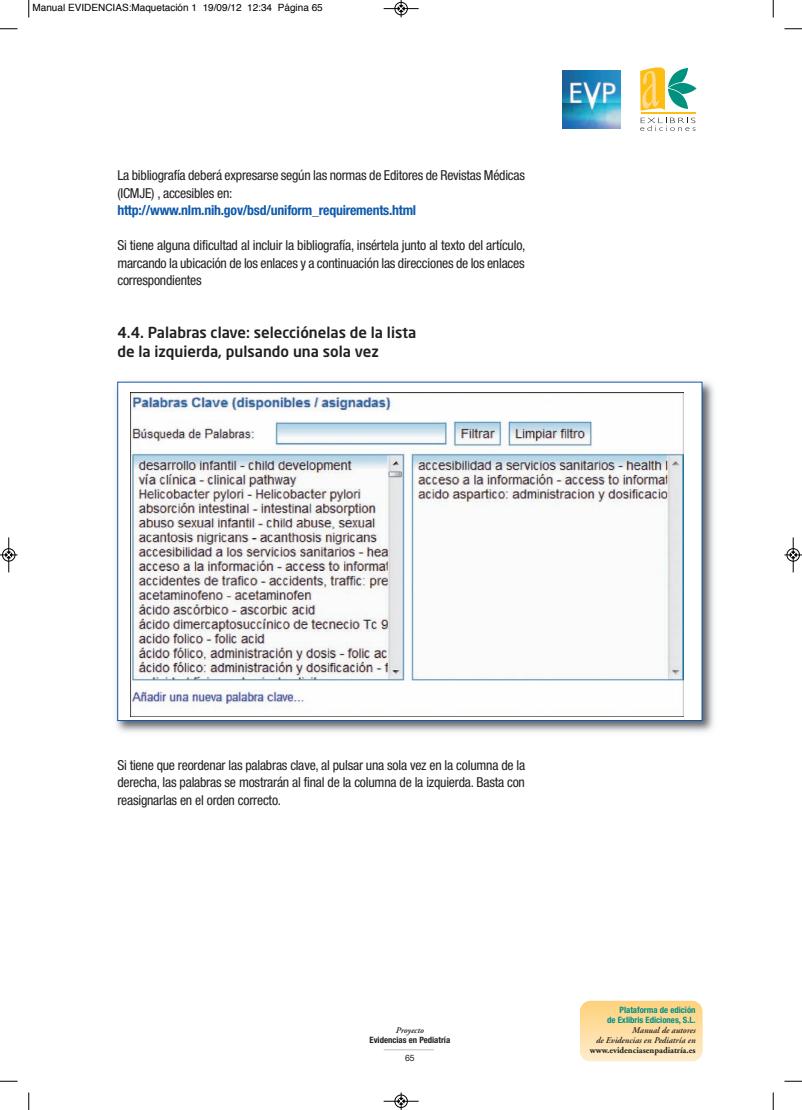
<style>
.page{position:relative;width:802px;height:1110px;background:#fff}
.page>*{position:absolute;margin:0;border:0;box-sizing:border-box;transform-origin:0 0}
.t1{font:500 15px/18px "Neo Sans Std";color:#231f20}
.t2{font:condensed 13.75px/17.5px "Helvetica Neue";letter-spacing:-.015em;color:#231f20;text-align:justify}
.t3{font:700 condensed 13.75px "Helvetica Neue";letter-spacing:-.015em;color:#105aaa}
.t4{font:10px "Helvetica";color:#000}
.t5{font:italic 600 8.75px/10px "Adobe Garamond";color:#231f20;text-align:right}
.t6{font:700 condensed 8.75px/10px "Helvetica Neue";color:#008f86;text-align:right}
.t7{font:700 8.75px "Adobe Garamond";color:#231f20}
.t8{font:700 condensed 8.75px "Helvetica Neue";color:#231f20}
.t9{font:8.75px "Helvetica Neue";color:#231f20}
</style>
<div class="page">
<svg style="left:640px;top:118px;width:55px;height:13px"></svg>
<hr style="left:641px;top:112px;width:54px;height:1px;background:#fdbd12">
<svg style="left:640px;top:67px;width:56px;height:44px"></svg>
<img style="left:562px;top:71px;width:59px;height:58px">
<hr style="left:384px;top:1049px;width:50px;height:1px;background:#bcbdc0">
<div style="left:580px;top:1001px;width:122px;height:60px;background:linear-gradient(to bottom,#fed17c,#feecc9);border-radius:11px"></div>
<img style="left:115px;top:381px;width:599px;height:351px">
<div style="left:118px;top:382px;width:583px;height:338px;background:#fff"></div>
<img style="left:130px;top:392px;width:553px;height:324px">
<svg style="left:28px;top:0;width:2px;height:18px"></svg>
<svg style="left:0;top:28px;width:18px;height:2px"></svg>
<svg style="left:772px;top:0;width:2px;height:18px"></svg>
<svg style="left:784px;top:28px;width:18px;height:2px"></svg>
<svg style="left:28px;top:1092px;width:2px;height:18px"></svg>
<svg style="left:0;top:1081px;width:18px;height:1px"></svg>
<svg style="left:772px;top:1092px;width:2px;height:18px"></svg>
<svg style="left:784px;top:1081px;width:18px;height:1px"></svg>
<div style="left:394px;top:2px;width:14px;height:13px;border:1px solid #fff;border-radius:50%"></div>
<hr style="left:383px;top:8px;width:35px;height:1px;background:#000">
<div style="left:395px;top:2px;width:12px;height:13px;border:1px solid #000;border-radius:50%"></div>
<svg style="left:398px;top:0;width:6px;height:17px"></svg>
<div style="left:394px;top:1094px;width:14px;height:14px;border:1px solid #fff;border-radius:50%"></div>
<hr style="left:383px;top:1101px;width:35px;height:1px;background:#000">
<div style="left:395px;top:1095px;width:12px;height:13px;border:1px solid #000;border-radius:50%"></div>
<svg style="left:398px;top:1092px;width:6px;height:18px"></svg>
<div style="left:2px;top:548px;width:13px;height:14px;border:1px solid #fff;border-radius:50%"></div>
<hr style="left:9px;top:537px;width:1px;height:35px;background:#000">
<div style="left:2px;top:548px;width:13px;height:13px;border:1px solid #000;border-radius:50%"></div>
<svg style="left:0;top:552px;width:18px;height:6px"></svg>
<div style="left:786px;top:548px;width:13px;height:14px;border:1px solid #fff;border-radius:50%"></div>
<hr style="left:793px;top:537px;width:1px;height:35px;background:#000">
<div style="left:786px;top:548px;width:13px;height:13px;border:1px solid #000;border-radius:50%"></div>
<svg style="left:784px;top:552px;width:18px;height:6px"></svg>
<p class="t4" style="left:32px;top:4px;width:292px">Manual EVIDENCIAS:Maquetación 1 19/09/12 12:34 Página 65</p>
<p class="t2" style="left:117px;top:168px;width:409px">La bibliografía deberá expresarse según las normas de Editores de Revistas Médicas (ICMJE) , accesibles en:</p>
<p class="t3" style="left:117px;top:205px;width:300px">http://www.nlm.nih.gov/bsd/uniform_requirements.html</p>
<p class="t2" style="left:117px;top:238px;width:410px">Si tiene alguna dificultad al incluir la bibliografía, insértela junto al texto del artículo, marcando la ubicación de los enlaces y a continuación las direcciones de los enlaces correspondientes</p>
<p class="t1" style="left:117px;top:325px;width:300px">4.4. Palabras clave: selecciónelas de la lista de la izquierda, pulsando una sola vez</p>
<p class="t2" style="left:117px;top:757px;width:409px">Si tiene que reordenar las palabras clave, al pulsar una sola vez en la columna de la derecha, las palabras se mostrarán al final de la columna de la izquierda. Basta con reasignarlas en el orden correcto.</p>
<p class="t5" style="left:396px;top:1026px;width:30px">Proyecto</p>
<p class="t8" style="left:369px;top:1037px;width:82px">Evidencias en Pediatría</p>
<p class="t9" style="left:405px;top:1055px;width:11px">65</p>
<p class="t6" style="left:607px;top:1005px;width:90px">Plataforma de edición<br>de Exlibris Ediciones, S.L.</p>
<p class="t5" style="left:596px;top:1026px;width:101px">Manual de autores<br>de Evidencias en Pediatría en</p>
<p class="t7" style="left:590px;top:1046px;width:107px">www.evidenciasenpadiatría.es</p>
</div>
